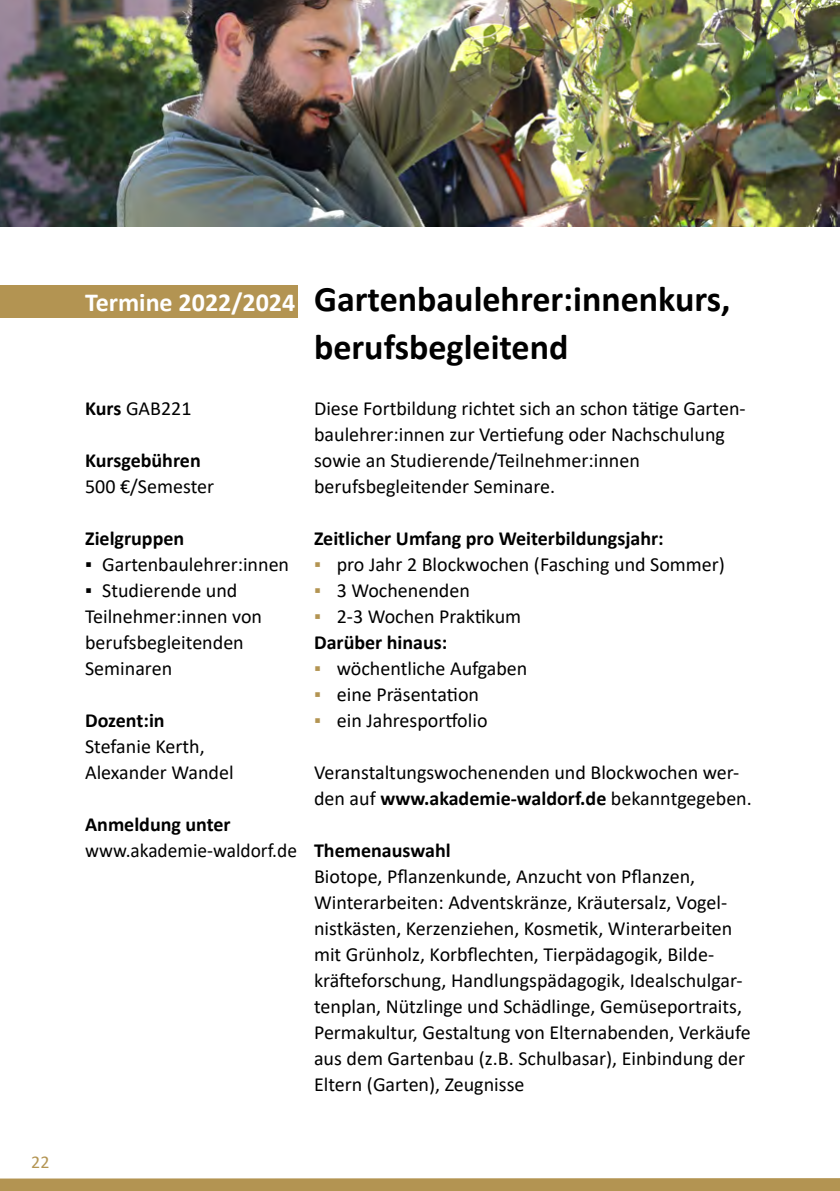
<style>
.page{position:relative;width:840px;height:1191px;background:#fff}
.page>*{position:absolute;margin:0;border:0;box-sizing:border-box;transform-origin:0 0}
.t1{font:700 36px/48.8px "Calibri";color:#000}
.t2{font:700 26px "Calibri";color:#fff}
.t3{font:20px/26px "Calibri";color:#000}
.t4{font:700 20px "Calibri";color:#000}
.t5{font:18px "Calibri";color:#b39452}
.s1{font-weight:700}
.s2{color:#b39452}
</style>
<div class="page">
<svg style="left:0;top:1178px;width:839px;height:13px;background:#b49656"></svg>
<img style="left:0;top:0;width:839px;height:227px">
<div style="left:0;top:285px;width:297px;height:33px;background:#b39452"></div>
<p class="t5" style="left:31px;top:1149px;width:20px">22</p>
<h2 class="t2" style="left:85px;top:284px;width:212px">Termine 2022/2024</h2>
<p class="t3" style="left:85px;top:395px;width:108px"><span class="s1">Kurs</span> GAB221</p>
<p class="t4" style="left:85px;top:446px;width:117px">Kursgebühren</p>
<p class="t3" style="left:85px;top:473px;width:130px">500 €/Semester</p>
<p class="t4" style="left:85px;top:524px;width:101px">Zielgruppen</p>
<p class="t3" style="left:85px;top:551px;width:205px">▪ Gartenbaulehrer:innen</p>
<p class="t3" style="left:85px;top:577px;width:178px">▪ Studierende und<br>Teilnehmer:innen von berufsbegleitenden<br>Seminaren</p>
<p class="t4" style="left:85px;top:706px;width:81px">Dozent:in</p>
<p class="t3" style="left:85px;top:733px;width:150px">Stefanie Kerth,<br>Alexander Wandel</p>
<p class="t4" style="left:85px;top:810px;width:147px">Anmeldung unter</p>
<p class="t3" style="left:85px;top:837px;width:213px">www.akademie-waldorf.de</p>
<h1 class="t1" style="left:314px;top:274px;width:418px">Gartenbaulehrer:innenkurs, berufsbegleitend</h1>
<p class="t3" style="left:314px;top:395px;width:433px">Diese Fortbildung richtet sich an schon tätige Garten&shy;baulehrer:innen zur Vertiefung oder Nachschulung sowie an Studierende/Teilnehmer:innen berufsbegleitender Seminare.</p>
<p class="t4" style="left:314px;top:524px;width:351px">Zeitlicher Umfang pro Weiterbildungsjahr:</p>
<p class="t3" style="left:314px;top:551px;width:412px"><span class="s2">▪</span> pro Jahr 2 Blockwochen (Fasching und Sommer)</p>
<p class="t3" style="left:314px;top:577px;width:157px"><span class="s2">▪</span> 3 Wochenenden</p>
<p class="t3" style="left:314px;top:603px;width:208px"><span class="s2">▪</span> 2-3 Wochen Praktikum<br><span class="s1">Darüber hinaus:</span></p>
<p class="t3" style="left:314px;top:655px;width:215px"><span class="s2">▪</span> wöchentliche Aufgaben</p>
<p class="t3" style="left:314px;top:681px;width:166px"><span class="s2">▪</span> eine Präsentation</p>
<p class="t3" style="left:314px;top:707px;width:175px"><span class="s2">▪</span> ein Jahresportfolio</p>
<p class="t3" style="left:314px;top:759px;width:439px">Veranstaltungswochenenden und Blockwochen wer&shy;den auf <span class="s1">www.akademie-waldorf.de</span> bekanntgegeben.</p>
<p class="t4" style="left:314px;top:836px;width:138px">Themenauswahl</p>
<p class="t3" style="left:314px;top:863px;width:438px">Biotope, Pflanzenkunde, Anzucht von Pflanzen, Winterarbeiten: Adventskränze, Kräutersalz, Vogel&shy;nistkästen, Kerzenziehen, Kosmetik, Winterarbeiten mit Grünholz, Korbflechten, Tierpädagogik, Bilde&shy;kräfteforschung, Handlungspädagogik, Idealschulgar&shy;tenplan, Nützlinge und Schädlinge, Gemüseportraits, Permakultur, Gestaltung von Elternabenden, Verkäufe aus dem Gartenbau (z.B. Schulbasar), Einbindung der Eltern (Garten), Zeugnisse</p>
</div>
